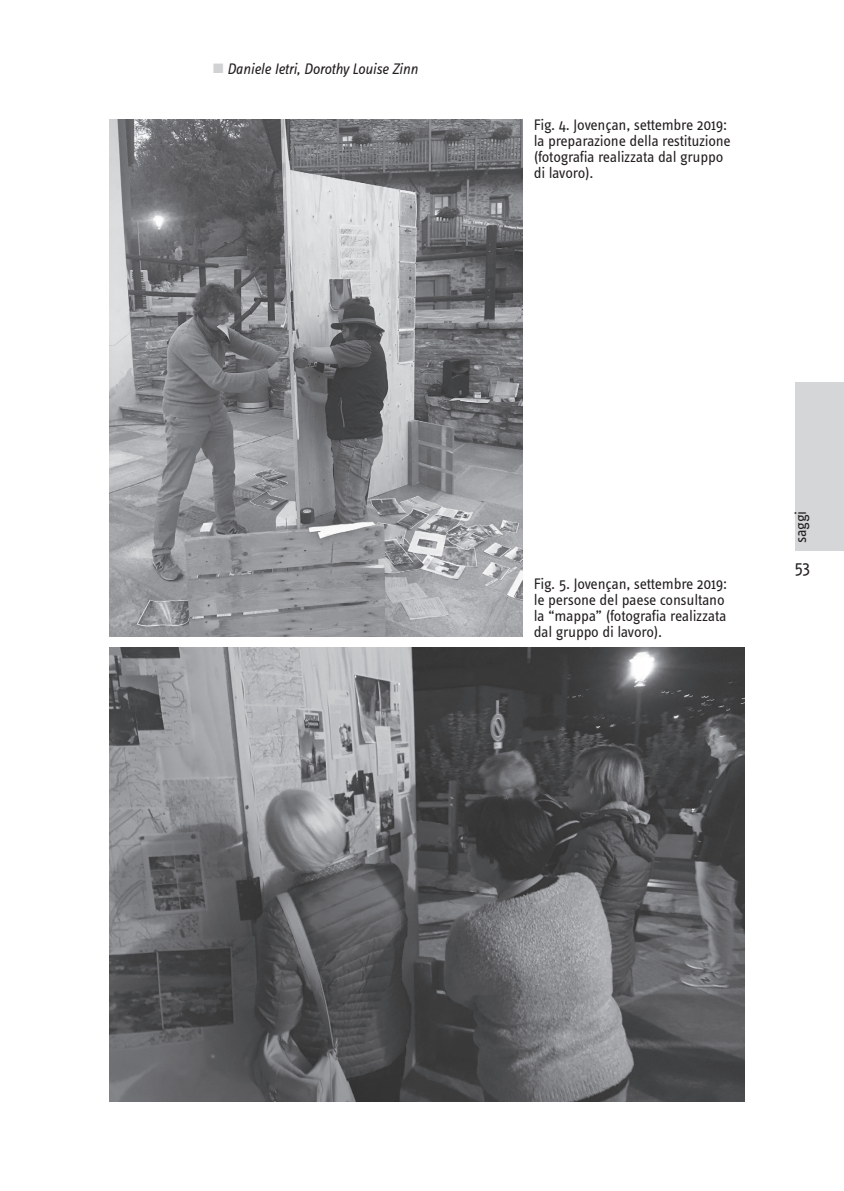
<style>
.page{position:relative;width:844px;height:1191px;background:#fff}
.page>*{position:absolute;margin:0;border:0;box-sizing:border-box;transform-origin:0 0}
.t1{font:17.68px "Info Text";color:#231f20}
.t2{font:16.1px "Info Text";letter-spacing:-.02em;color:#231f20}
.t3{font:15.75px/15.8px "Info Text";letter-spacing:-.015em;color:#231f20}
.t4{font:italic 15.75px "Info Text";letter-spacing:-.015em;color:#231f20}
.s1{color:#d1d2d4}
</style>
<div class="page">
<div style="left:794px;top:382px;width:49px;height:169px;background:#d5d6d8"></div>
<img style="left:109px;top:119px;width:414px;height:517px">
<img style="left:109px;top:647px;width:635px;height:454px">
<p class="t4" style="left:213px;top:61px;width:206px"><span class="s1">■</span> Daniele Ietri, Dorothy Louise Zinn</p>
<p class="t3" style="left:533px;top:117px;width:198px">Fig. 4. Jovençan, settembre 2019: la preparazione della restituzione (fotografia realizzata dal gruppo di lavoro).</p>
<p class="t3" style="left:533px;top:576px;width:195px">Fig. 5. Jovençan, settembre 2019: le persone del paese consultano la “mappa” (fotografia realizzata dal gruppo di lavoro).</p>
<p class="t2" style="left:792px;top:543px;width:34px;rotate:-90deg">saggi</p>
<p class="t1" style="left:794px;top:558px;width:17px">53</p>
</div>
